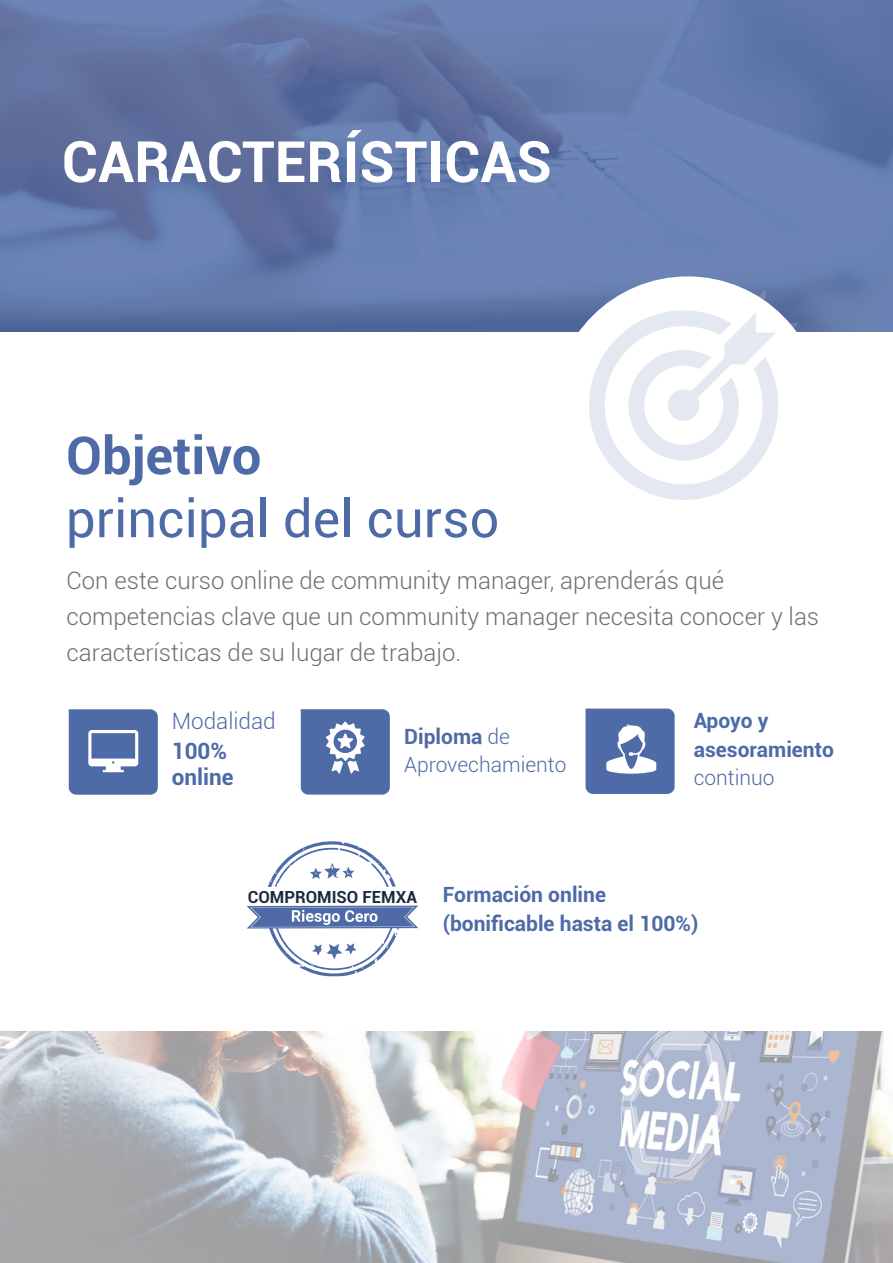
<style>
.page{position:relative;width:893px;height:1263px;background:#fff}
.page>*{position:absolute;margin:0;border:0;box-sizing:border-box;transform-origin:0 0}
.t1{font:700 57px "Roboto";color:#fff}
.t2{font:52.5px "Roboto";color:#4e6ba7}
.t3{font:700 52.5px "Roboto";color:#4e6ba7}
.t4{font:300 24px/36px "Roboto";color:#6c7075}
.t5{font:700 22.5px "Roboto";color:#4e6ba7}
.t6{font:300 22.5px "Roboto";color:#4e6ba7}
.t7{font:700 21px "Roboto";color:#4e6ba7}
.t8{font:300 21px/28.5px "Roboto";color:#4e6ba7}
.t9{font:700 16.65px "Roboto";color:#1c2b3b}
.s1{font-weight:700}
</style>
<div class="page">
<svg style="left:0;top:0;width:893px;height:332px;background:#6379aa"></svg>
<svg style="left:69px;top:709px;width:89px;height:86px;background:#627cb1"></svg>
<svg style="left:586px;top:708px;width:89px;height:86px;background:#6981b4"></svg>
<svg style="left:301px;top:709px;width:89px;height:86px;background:#657eb2"></svg>
<div style="left:553px;top:276px;width:269px;height:270px;background:#fff;border-radius:50%"></div>
<svg style="left:589px;top:290px;width:210px;height:210px"></svg>
<div style="left:668px;top:389px;width:31px;height:32px;background:#e4e8f1;border-radius:50%"></div>
<svg style="left:268px;top:841px;width:128px;height:46px"></svg>
<svg style="left:247px;top:906px;width:171px;height:70px"></svg>
<img style="left:0;top:1031px;width:893px;height:232px">
<p class="t1" style="left:62px;top:122px;width:492px">CARACTERÍSTICAS</p>
<p class="t3" style="left:66px;top:418px;width:197px">Objetivo</p>
<p class="t2" style="left:66px;top:482px;width:435px">principal del curso</p>
<p class="t4" style="left:67px;top:562px;width:754px">Con este curso online de community manager, aprenderás qué competencias clave que un community manager necesita conocer y las características de su lugar de trabajo.</p>
<p class="t6" style="left:172px;top:706px;width:105px">Modalidad</p>
<p class="t5" style="left:172px;top:735px;width:57px">100%</p>
<p class="t5" style="left:172px;top:761px;width:63px">online</p>
<p class="t8" style="left:404px;top:721px;width:164px"><span class="s1">Diploma</span> de<br>Aprovechamiento</p>
<p class="t7" style="left:694px;top:706px;width:76px">Apoyo y</p>
<p class="t7" style="left:694px;top:734px;width:142px">asesoramiento</p>
<p class="t8" style="left:694px;top:763px;width:82px">continuo</p>
<p class="t9" style="left:248px;top:885px;width:171px">COMPROMISO FEMXA</p>
<p class="t7" style="left:443px;top:880px;width:165px">Formación online</p>
<p class="t7" style="left:443px;top:909px;width:257px">(bonificable hasta el 100%)</p>
</div>
